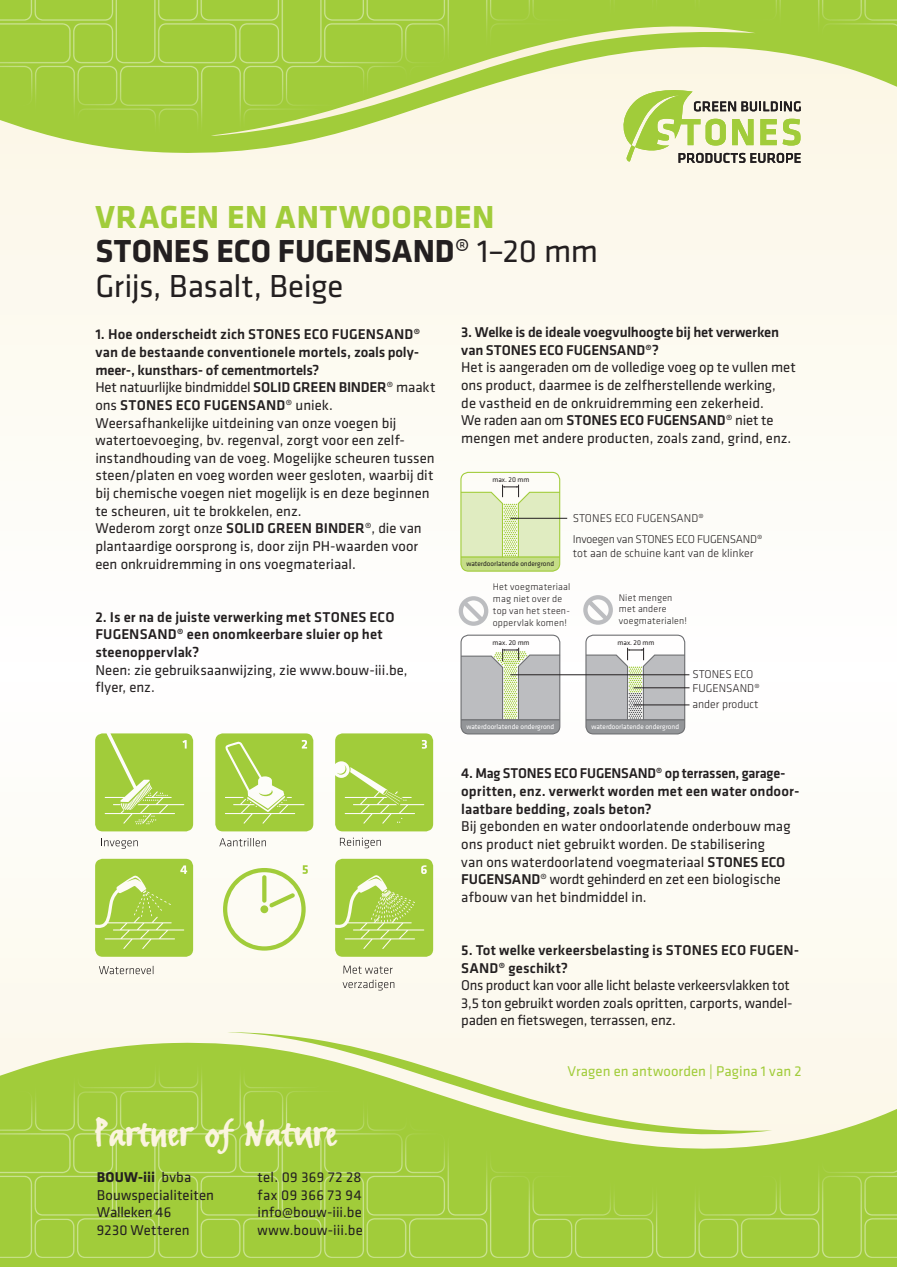
<style>
.page{position:relative;width:897px;height:1267px;background:#fff}
.page>*{position:absolute;margin:0;border:0;box-sizing:border-box;transform-origin:0 0}
.t1{font:45px "FF Erikrighthand";color:#fbf4df}
.t2{font:33px/34.5px "Klavika";letter-spacing:-.01em;color:#231f20}
.t3{font:14.7px/17.7px "Klavika";color:#231f20}
.t4{font:500 14.7px/17.7px "Klavika";letter-spacing:.005em;color:#231f20}
.t5{font:14.7px "Klavika";letter-spacing:.01em;color:#a1cc3a}
.t6{font:300 11.7px/14.1px "Klavika";letter-spacing:-.02em;color:#231f20}
.t7{font:300 11.7px/14.1px "Klavika";color:#231f20}
.t8{font:300 9.9px/11.9px "Klavika";letter-spacing:.02em;color:#231f20}
.t9{font:7.2px "Klavika";color:#fff}
.t10{font:7.2px "Klavika";color:#231f20}
.s1{font-weight:700;color:#a1cc3a}
.s2{font-weight:700}
.s3{font-weight:500}
</style>
<div class="page">
<div style="left:0;top:0;width:896px;height:1266px;background:#fdfbf4"></div>
<svg style="left:0;top:1169px;width:896px;height:97px;background:#a3cd40"></svg>
<img style="left:0;top:1042px;width:896px;height:127px">
<svg style="left:227px;top:1032px;width:545px;height:125px;fill:#fcf7e8"></svg>
<img style="left:0;top:0;width:896px;height:155px">
<svg style="left:211px;top:0;width:544px;height:136px;fill:#a1cc3a"></svg>
<svg style="left:617px;top:84px;width:183px;height:79px"></svg>
<div style="left:458px;top:596px;width:30px;height:29px;border:4px solid #bcbdc0;border-radius:50%"></div>
<svg style="left:458px;top:596px;width:29px;height:29px"></svg>
<svg style="left:461px;top:484px;width:100px;height:87px;background:#dbe9b8"></svg>
<div style="left:460px;top:472px;width:100px;height:99px;border:1px solid #a1cc3a;border-radius:8px"></div>
<hr style="left:510px;top:518px;width:57px;height:1px;background:#231f20">
<div style="left:585px;top:634px;width:100px;height:100px;border:1px solid #6c6d70;border-radius:8px"></div>
<hr style="left:633px;top:687px;width:56px;height:1px;background:#231f20">
<hr style="left:633px;top:704px;width:56px;height:1px;background:#231f20">
<svg style="left:584px;top:647px;width:102px;height:87px;background:#babbbb"></svg>
<div style="left:583px;top:595px;width:30px;height:29px;border:4px solid #bcbdc0;border-radius:50%"></div>
<svg style="left:583px;top:595px;width:29px;height:29px"></svg>
<div style="left:460px;top:634px;width:100px;height:100px;border:1px solid #6c6d70;border-radius:8px"></div>
<svg style="left:460px;top:647px;width:101px;height:87px;background:#babcb8"></svg>
<hr style="left:510px;top:674px;width:179px;height:1px;background:#231f20">
<svg style="left:95px;top:733px;width:98px;height:98px;background:#aad04d"></svg>
<svg style="left:335px;top:733px;width:98px;height:98px;background:#a9d04b"></svg>
<svg style="left:223px;top:865px;width:85px;height:85px"></svg>
<svg style="left:215px;top:733px;width:98px;height:98px;background:#add254"></svg>
<svg style="left:95px;top:858px;width:98px;height:98px;background:#aad04c"></svg>
<svg style="left:335px;top:858px;width:98px;height:98px;background:#abd14f"></svg>
<svg style="left:101px;top:838px;width:37px;height:10px"></svg>
<svg style="left:219px;top:838px;width:47px;height:8px"></svg>
<svg style="left:340px;top:837px;width:41px;height:11px"></svg>
<svg style="left:99px;top:965px;width:55px;height:9px"></svg>
<svg style="left:343px;top:965px;width:49px;height:8px"></svg>
<svg style="left:342px;top:979px;width:52px;height:11px"></svg>
<h2 class="t2" style="left:95px;top:200px;width:504px"><span class="s1">VRAGEN EN ANTWOORDEN<br></span><span class="s2">STONES ECO FUGENSAND</span>® 1–20 mm<br>Grijs, Basalt, Beige</h2>
<p class="t3" style="left:95px;top:326px;width:342px"><span class="s3">1. Hoe onderscheidt zich STONES ECO FUGENSAND® van de bestaande conventionele mortels, zoals poly&shy;meer-, kunsthars- of cementmortels?<br></span>Het natuurlijke bindmiddel <span class="s3">SOLID GREEN BINDER</span>® maakt ons <span class="s3">STONES ECO FUGENSAND</span>® uniek.<br>Weersafhankelijke uitdeining van onze voegen bij watertoevoeging, bv. regenval, zorgt voor een zelf&shy;instandhouding van de voeg. Mogelijke scheuren tussen steen/platen en voeg worden weer gesloten, waarbij dit bij chemische voegen niet mogelijk is en deze beginnen te scheuren, uit te brokkelen, enz.<br>Wederom zorgt onze <span class="s3">SOLID GREEN BINDER</span>®, die van plantaardige oorsprong is, door zijn PH-waarden voor een onkruidremming in ons voegmateriaal.</p>
<p class="t4" style="left:95px;top:608px;width:301px">2. Is er na de juiste verwerking met STONES ECO<br>FUGENSAND® een onomkeerbare sluier op het steenoppervlak?</p>
<p class="t3" style="left:95px;top:661px;width:314px">Neen: zie gebruiksaanwijzing, zie www.bouw-iii.be, flyer, enz.</p>
<h1 class="t1" style="left:94px;top:1105px;width:244px">Partner of Nature</h1>
<p class="t3" style="left:257px;top:1168px;width:107px;text-align:justify">tel. 09 369 72 28 fax 09 366 73 94 info@bouw-iii.be www.bouw-iii.be</p>
<p class="t3" style="left:97px;top:1168px;width:119px"><span class="s2">BOUW-iii</span> bvba<br>Bouwspecialiteiten<br>Walleken 46<br>9230 Wetteren</p>
<p class="t4" style="left:461px;top:324px;width:319px">3. Welke is de ideale voegvulhoogte bij het verwerken van STONES ECO FUGENSAND®?</p>
<p class="t3" style="left:461px;top:359px;width:336px">Het is aangeraden om de volledige voeg op te vullen met ons product, daarmee is de zelfherstellende werking,<br>de vastheid en de onkruidremming een zekerheid.<br>We raden aan om <span class="s3">STONES ECO FUGENSAND</span>® niet te mengen met andere producten, zoals zand, grind, enz.</p>
<p class="t10" style="left:492px;top:475px;width:38px">max. 20 mm</p>
<p class="t10" style="left:466px;top:559px;width:89px">waterdoorlatende ondergrond</p>
<p class="t7" style="left:573px;top:511px;width:133px">STONES ECO FUGENSAND®</p>
<p class="t6" style="left:573px;top:532px;width:191px">Invoegen van STONES ECO FUGENSAND® tot aan de schuine kant van de klinker</p>
<p class="t8" style="left:493px;top:581px;width:79px">Het voegmateriaal mag niet over de top van het steen&shy;oppervlak komen!</p>
<p class="t10" style="left:492px;top:638px;width:38px">max. 20 mm</p>
<p class="t9" style="left:466px;top:722px;width:89px">waterdoorlatende ondergrond</p>
<p class="t8" style="left:618px;top:591px;width:70px">Niet mengen met andere voegmaterialen!</p>
<p class="t10" style="left:617px;top:638px;width:38px">max. 20 mm</p>
<p class="t9" style="left:591px;top:722px;width:89px">waterdoorlatende ondergrond</p>
<p class="t7" style="left:692px;top:667px;width:69px">STONES ECO<br>FUGENSAND®</p>
<p class="t7" style="left:692px;top:697px;width:68px">ander product</p>
<p class="t4" style="left:461px;top:765px;width:340px">4. Mag STONES ECO FUGENSAND® op terrassen, garage&shy;opritten, enz. verwerkt worden met een water ondoor&shy;laatbare bedding, zoals beton?</p>
<p class="t3" style="left:461px;top:817px;width:331px">Bij gebonden en water ondoorlatende onderbouw mag ons product niet gebruikt worden. De stabilisering van ons waterdoorlatend voegmateriaal <span class="s3">STONES ECO FUGENSAND</span>® wordt gehinderd en zet een biologische afbouw van het bindmiddel in.</p>
<p class="t4" style="left:461px;top:941px;width:339px">5. Tot welke verkeersbelasting is STONES ECO FUGEN-<br>SAND® geschikt?</p>
<p class="t3" style="left:461px;top:976px;width:332px">Ons product kan voor alle licht belaste verkeersvlakken tot<br>3,5 ton gebruikt worden zoals opritten, carports, wandel&shy;paden en fietswegen, terrassen, enz.</p>
<p class="t5" style="left:567px;top:1063px;width:235px">Vragen en antwoorden | Pagina 1 van 2</p>
</div>
